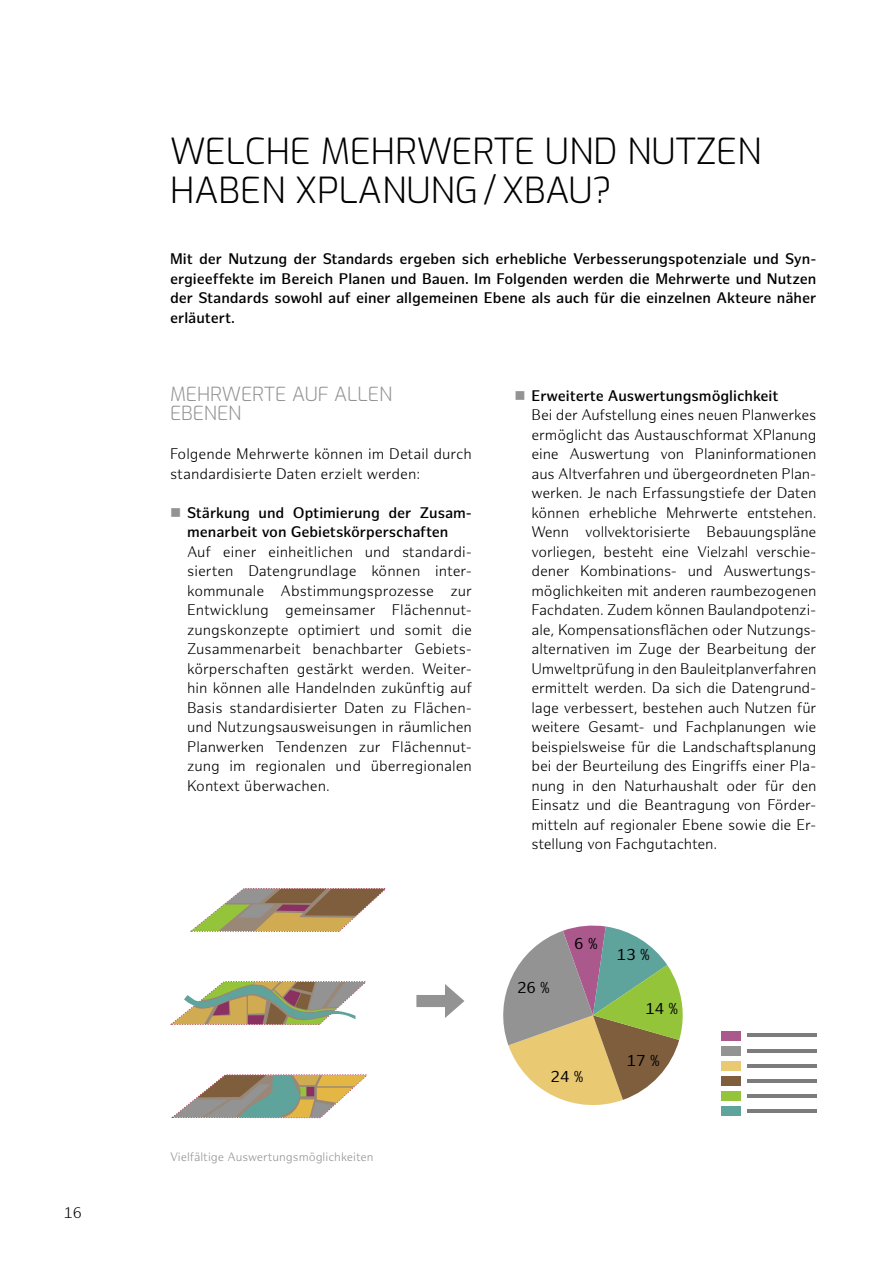
<style>
.page{position:relative;width:893px;height:1263px;background:#fff}
.page>*{position:absolute;margin:0;border:0;box-sizing:border-box;transform-origin:0 0}
.t1{font:300 36px/39px "Exo";color:#000}
.t2{font:300 19.5px/19.5px "Exo";letter-spacing:-.01em;color:#939393}
.t3{font:15.45px "Hamburg Sans";color:#000}
.t4{font:300 15px/19.5px "Hamburg Sans";color:#000;text-align:justify}
.t5{font:600 15px/19.5px "Hamburg Sans";color:#000;text-align:justify}
.t6{font:300 12px "Hamburg Sans";color:#939393}
</style>
<div class="page">
<svg style="left:503px;top:925px;width:180px;height:180px"></svg>
<svg style="left:170px;top:981px;width:195px;height:44px"></svg>
<svg style="left:171px;top:1074px;width:195px;height:44px"></svg>
<svg style="left:190px;top:888px;width:195px;height:44px"></svg>
<svg style="left:416px;top:984px;width:48px;height:34px"></svg>
<div style="left:721px;top:1031px;width:20px;height:9px;background:#ab588d"></div>
<div style="left:721px;top:1046px;width:20px;height:9px;background:#939393"></div>
<div style="left:721px;top:1061px;width:20px;height:10px;background:#eac973"></div>
<div style="left:721px;top:1076px;width:20px;height:10px;background:#7e5e3c"></div>
<div style="left:721px;top:1091px;width:20px;height:10px;background:#94c43a"></div>
<div style="left:721px;top:1106px;width:20px;height:10px;background:#5fa39d"></div>
<hr style="left:747px;top:1033px;width:69px;height:4px;background:#7c7c7c">
<hr style="left:747px;top:1049px;width:69px;height:3px;background:#7c7c7c">
<hr style="left:747px;top:1064px;width:69px;height:3px;background:#7c7c7c">
<hr style="left:747px;top:1079px;width:69px;height:4px;background:#7c7c7c">
<hr style="left:747px;top:1094px;width:69px;height:4px;background:#7c7c7c">
<hr style="left:747px;top:1109px;width:69px;height:4px;background:#7c7c7c">
<p class="t4" style="left:64px;top:1204px;width:20px">16</p>
<h1 class="t1" style="left:170px;top:129px;width:593px">WELCHE MEHRWERTE UND NUTZEN<br>HABEN XPLANUNG / XBAU?</h1>
<p class="t5" style="left:170px;top:250px;width:648px">Mit der Nutzung der Standards ergeben sich erhebliche Verbesserungspotenziale und Syn&shy;ergieeffekte im Bereich Planen und Bauen. Im Folgenden werden die Mehrwerte und Nutzen der Standards sowohl auf einer allgemeinen Ebene als auch für die einzelnen Akteure näher erläutert.</p>
<h2 class="t2" style="left:170px;top:383px;width:224px">MEHRWERTE AUF ALLEN<br>EBENEN</h2>
<p class="t4" style="left:170px;top:445px;width:303px">Folgende Mehrwerte können im Detail durch standardisierte Daten erzielt werden:</p>
<p class="t5" style="left:187px;top:503px;width:286px">Stärkung und Optimierung der Zusam&shy;menarbeit von Gebietskörperschaften</p>
<p class="t4" style="left:187px;top:542px;width:286px">Auf einer einheitlichen und standardi&shy;sierten Datengrundlage können inter&shy;kommunale Abstimmungsprozesse zur Entwicklung gemeinsamer Flächennut&shy;zungskonzepte optimiert und somit die Zusammenarbeit benachbarter Gebiets&shy;körperschaften gestärkt werden. Weiter&shy;hin können alle Handelnden zukünftig auf Basis standardisierter Daten zu Flächen&shy;und Nutzungsausweisungen in räumlichen Planwerken Tendenzen zur Flächennut&shy;zung im regionalen und überregionalen Kontext überwachen.</p>
<p class="t6" style="left:170px;top:1150px;width:205px">Vielfältige Auswertungsmöglichkeiten</p>
<p class="t5" style="left:531px;top:386px;width:249px">Erweiterte Auswertungsmöglichkeit</p>
<p class="t4" style="left:531px;top:406px;width:286px">Bei der Aufstellung eines neuen Planwerkes ermöglicht das Austauschformat XPlanung eine Auswertung von Planinformationen aus Altverfahren und übergeordneten Plan&shy;werken. Je nach Erfassungstiefe der Daten können erhebliche Mehrwerte entstehen.<br>Wenn vollvektorisierte Bebauungspläne vorliegen, besteht eine Vielzahl verschie&shy;dener Kombinations- und Auswertungs&shy;möglichkeiten mit anderen raumbezogenen Fachdaten. Zudem können Baulandpotenzi&shy;ale, Kompensationsflächen oder Nutzungs&shy;alternativen im Zuge der Bearbeitung der Umweltprüfung in den Bauleitplanverfahren ermittelt werden. Da sich die Datengrund&shy;lage verbessert, bestehen auch Nutzen für weitere Gesamt- und Fachplanungen wie beispielsweise für die Landschaftsplanung bei der Beurteilung des Eingriffs einer Pla&shy;nung in den Naturhaushalt oder für den Einsatz und die Beantragung von Förder&shy;mitteln auf regionaler Ebene sowie die Er&shy;stellung von Fachgutachten.</p>
<p class="t3" style="left:517px;top:978px;width:34px">26 %</p>
<p class="t3" style="left:574px;top:934px;width:25px">6 %</p>
<p class="t3" style="left:551px;top:1068px;width:34px">24 %</p>
<p class="t3" style="left:617px;top:946px;width:34px">13 %</p>
<p class="t3" style="left:645px;top:999px;width:34px">14 %</p>
<p class="t3" style="left:627px;top:1052px;width:34px">17 %</p>
</div>
